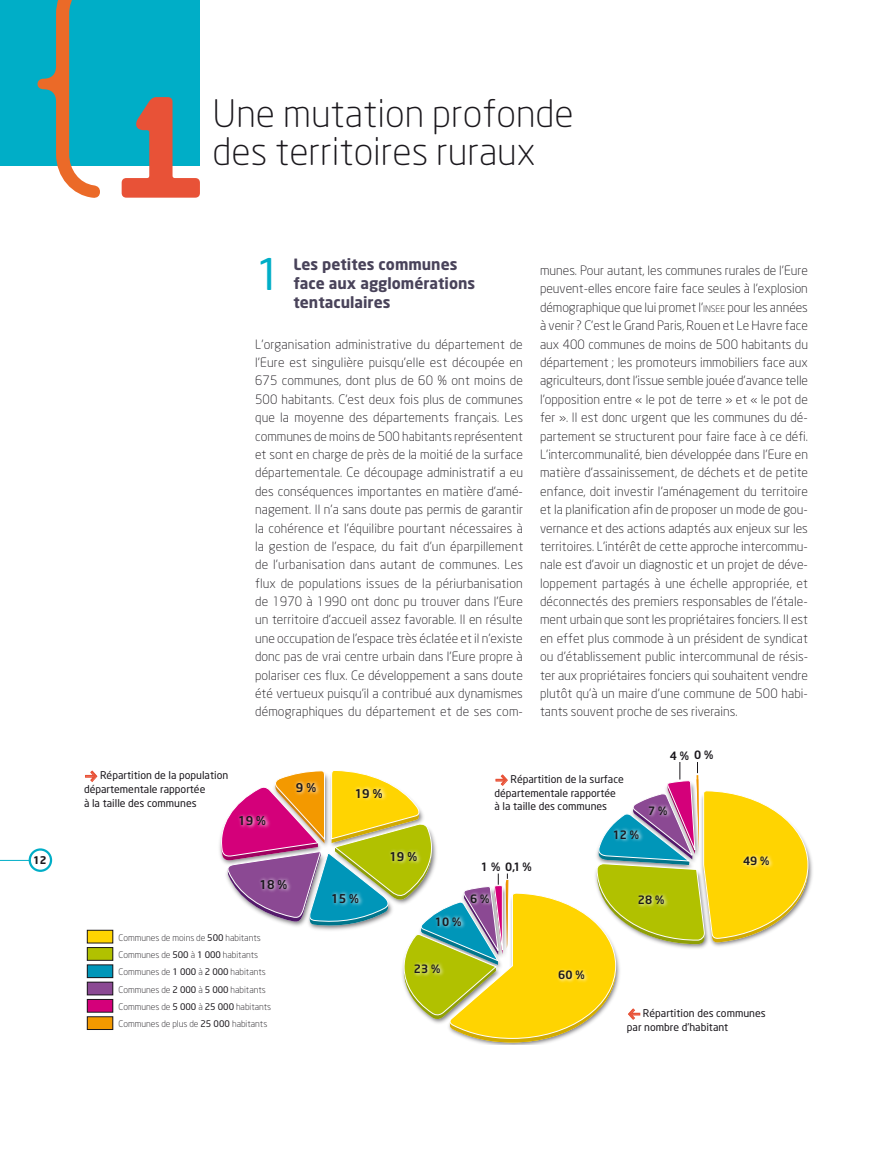
<style>
.page{position:relative;width:893px;height:1149px;background:#fff}
.page>*{position:absolute;margin:0;border:0;box-sizing:border-box;transform-origin:0 0}
.t1{font:100 279.9px "Platelet";color:#eb6a28}
.t2{font:43.2px "Neo Sans";color:#00aec7}
.t3{font:300 37.5px "Neo Sans";color:#1a171c}
.t4{font:700 15.3px/18.8px "Neo Sans";color:#49435a}
.t5{font:300 12.75px/18.3px "Neo Sans";letter-spacing:.005em;color:#1a171c;text-align:justify}
.t6{font:500 12px "Neo Sans";color:#1a171c}
.t7{font:500 11.4px "Neo Sans";color:#1a171c}
.t8{font:10.5px/13.5px "Neo Sans";color:#1a171c}
.t9{font:700 10.5px "Neo Sans";color:#1a171c}
.t10{font:300 9px/17.2px "Neo Sans";color:#1a171c}
.s1{font-size:8.85px}
.s2{font-style:italic}
.s3{font-family:"FF Dingbests";font-size:18px;color:#e85237}
.s4{font-weight:400}
</style>
<div class="page">
<div style="left:29px;top:848px;width:23px;height:23px;border:2px solid #00aec7;border-radius:50%"></div>
<hr style="left:0;top:859px;width:31px;height:1px;background:#00aec7">
<div style="left:0;top:0;width:200px;height:166px;background:#00aec7"></div>
<div style="left:87px;top:929px;width:26px;height:13px;background:#ffd401"></div>
<div style="left:87px;top:929px;width:26px;height:13px;border:1px solid #1a171c"></div>
<div style="left:87px;top:947px;width:26px;height:13px;background:#b1c100"></div>
<div style="left:87px;top:947px;width:26px;height:13px;border:1px solid #1a171c"></div>
<div style="left:87px;top:964px;width:26px;height:13px;background:#0096b9"></div>
<div style="left:87px;top:964px;width:26px;height:13px;border:1px solid #1a171c"></div>
<div style="left:87px;top:981px;width:26px;height:13px;background:#8b4993"></div>
<div style="left:87px;top:981px;width:26px;height:13px;border:1px solid #1a171c"></div>
<div style="left:87px;top:999px;width:26px;height:12px;background:#d4007a"></div>
<div style="left:87px;top:998px;width:26px;height:14px;border:1px solid #1a171c"></div>
<div style="left:87px;top:1016px;width:26px;height:13px;background:#f39900"></div>
<div style="left:87px;top:1016px;width:26px;height:13px;border:1px solid #1a171c"></div>
<img style="left:808px;top:849px;width:5px;height:43px">
<svg style="left:85px;top:770px;width:13px;height:12px"></svg>
<svg style="left:219px;top:762px;width:589px;height:280px"></svg>
<h1 class="t1" style="left:4px;top:-36px;width:208px">{<sub>1</sub></h1>
<h3 class="t3" style="left:213px;top:91px;width:363px">Une mutation profonde</h3>
<h3 class="t3" style="left:213px;top:129px;width:324px">des territoires ruraux</h3>
<h2 class="t2" style="left:255px;top:247px;width:28px">1</h2>
<p class="t4" style="left:293px;top:255px;width:183px">Les petites communes face aux agglomérations tentaculaires</p>
<p class="t5" style="left:255px;top:334px;width:270px">L’organisation administrative du département de l’Eure est singulière puisqu’elle est découpée en 675 communes, dont plus de 60 % ont moins de 500 habitants. C’est deux fois plus de communes que la moyenne des départements français. Les communes de moins de 500 habitants représentent et sont en charge de près de la moitié de la surface départementale. Ce découpage administratif a eu des conséquences importantes en matière d’amé&shy;nagement. Il n’a sans doute pas permis de garantir la cohérence et l’équilibre pourtant nécessaires à la gestion de l’espace, du fait d’un éparpillement de l’urbanisation dans autant de communes. Les flux de populations issues de la périurbanisation de 1970 à 1990 ont donc pu trouver dans l’Eure un territoire d’accueil assez favorable. Il en résulte une occupation de l’espace très éclatée et il n’existe donc pas de vrai centre urbain dans l’Eure propre à polariser ces flux. Ce développement a sans doute été vertueux puisqu’il a contribué aux dynamismes démographiques du département et de ses com-</p>
<p class="t5" style="left:540px;top:261px;width:270px">munes. Pour autant, les communes rurales de l’Eure peuvent-elles encore faire face seules à l’explosion démographique que lui promet l’<span class="s1">INSEE</span> pour les années à venir ? C’est le Grand Paris<span class="s2">,</span> Rouen et Le Havre face aux 400 communes de moins de 500 habitants du département ; les promoteurs immobiliers face aux agriculteurs, dont l’issue semble jouée d’avance telle l’opposition entre « le pot de terre » et « le pot de fer ». Il est donc urgent que les communes du dé&shy;partement se structurent pour faire face à ce défi.<br>L’intercommunalité, bien développée dans l’Eure en matière d’assainissement, de déchets et de petite enfance, doit investir l’aménagement du territoire et la planification afin de proposer un mode de gou&shy;vernance et des actions adaptés aux enjeux sur les territoires. L’intérêt de cette approche intercommu&shy;nale est d’avoir un diagnostic et un projet de déve&shy;loppement partagés à une échelle appropriée, et déconnectés des premiers responsables de l’étale&shy;ment urbain que sont les propriétaires fonciers. Il est en effet plus commode à un président de syndicat ou d’établissement public intercommunal de résis&shy;ter aux propriétaires fonciers qui souhaitent vendre plutôt qu’à un maire d’une commune de 500 habi&shy;tants souvent proche de ses riverains.</p>
<p class="t7" style="left:670px;top:747px;width:45px">4 % 0 %</p>
<p class="t9" style="left:33px;top:852px;width:15px">12</p>
<p class="t8" style="left:84px;top:768px;width:146px"><span class="s3">f</span> Répartition de la population départementale rapportée<br>à la taille des communes</p>
<p class="t8" style="left:495px;top:772px;width:131px"><span class="s3">f</span> Répartition de la surface départementale rapportée à la taille des communes</p>
<p class="t6" style="left:296px;top:779px;width:22px">9 %</p>
<p class="t6" style="left:355px;top:785px;width:29px">19 %</p>
<p class="t6" style="left:238px;top:813px;width:29px">19 %</p>
<p class="t6" style="left:259px;top:876px;width:29px">18 %</p>
<p class="t6" style="left:389px;top:848px;width:29px">19 %</p>
<p class="t7" style="left:481px;top:859px;width:52px">1 % 0,1 %</p>
<p class="t7" style="left:613px;top:827px;width:28px">12 %</p>
<p class="t7" style="left:648px;top:803px;width:21px">7 %</p>
<p class="t6" style="left:331px;top:890px;width:29px">15 %</p>
<p class="t7" style="left:435px;top:914px;width:28px">10 %</p>
<p class="t7" style="left:470px;top:891px;width:21px">6 %</p>
<p class="t7" style="left:638px;top:892px;width:28px">28 %</p>
<p class="t7" style="left:743px;top:853px;width:28px">49 %</p>
<p class="t10" style="left:119px;top:928px;width:154px">Communes de moins de <span class="s4">500</span> habitants Communes de <span class="s4">500</span> à <span class="s4">1 000</span> habitants Communes de <span class="s4">1 000</span> à <span class="s4">2 000</span> habitants Communes de <span class="s4">2 000</span> à <span class="s4">5 000</span> habitants Communes de <span class="s4">5 000</span> à <span class="s4">25 000</span> habitants Communes de plus de <span class="s4">25 000</span> habitants</p>
<p class="t7" style="left:414px;top:961px;width:28px">23 %</p>
<p class="t7" style="left:558px;top:967px;width:28px">60 %</p>
<p class="t8" style="left:627px;top:1006px;width:140px"><span class="s3">h</span> Répartition des communes par nombre d’habitant</p>
</div>
